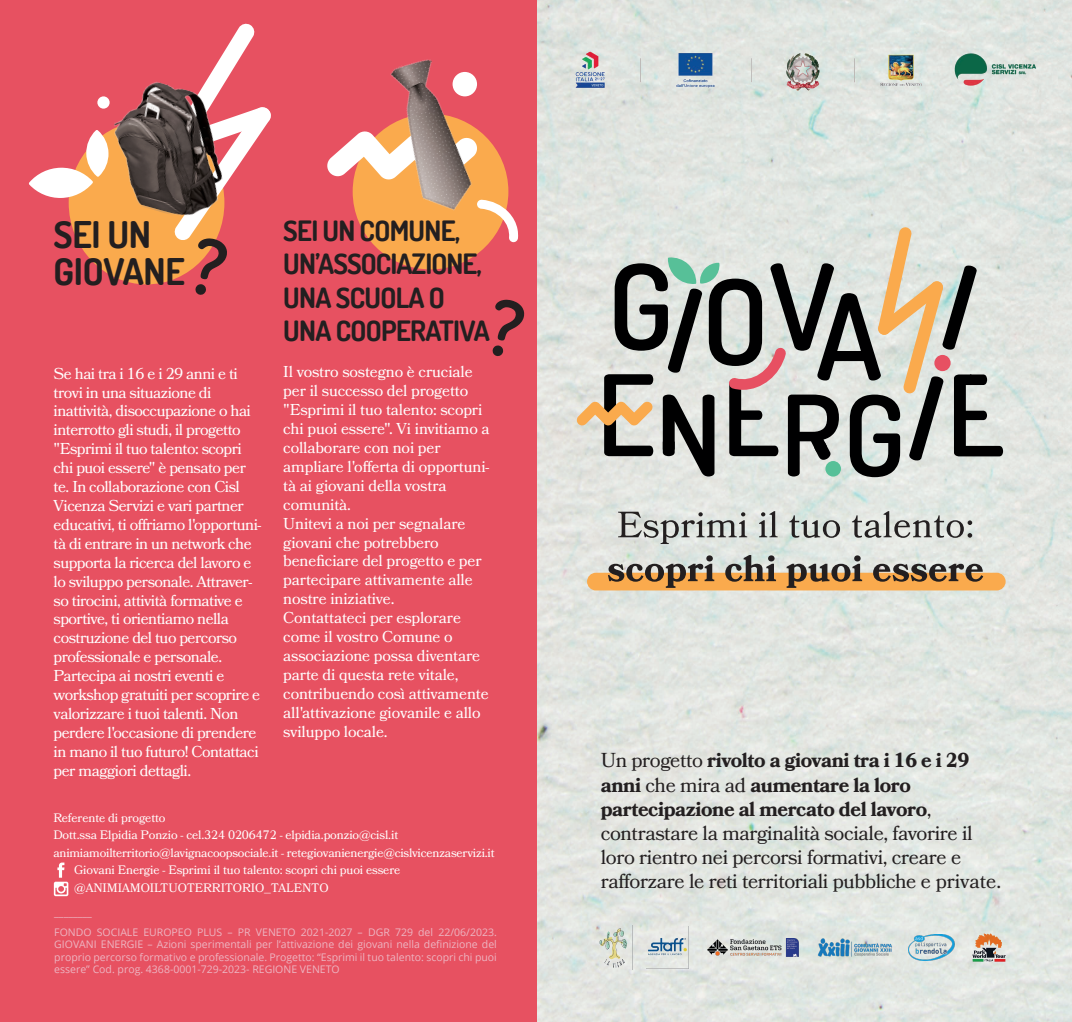
<style>
.page{position:relative;width:1072px;height:1022px;background:#fff}
.page>*{position:absolute;margin:0;border:0;box-sizing:border-box;transform-origin:0 0}
.t1{font:700 36.75px/37.1px "Dosis";letter-spacing:-.01em;color:#231f20}
.t2{font:700 28px/33.2px "Dosis";letter-spacing:-.025em;color:#231f20}
.t3{font:20.12px/24.2px "Bookmania";letter-spacing:-.02em;color:#231f20}
.t4{font:15.75px/18.9px "Bookmania";letter-spacing:-.035em;color:#fff}
.t5{font:15.75px/18.9px "Bookmania";letter-spacing:-.01em;color:#fff}
.t6{font:12.25px "Bookmania";letter-spacing:-.01em;color:#fff}
.t7{font:10.5px/12.6px "Open Sans";color:#edb5c2}
.s1{font-weight:700}
</style>
<div class="page">
<img style="left:536px;top:0;width:535px;height:1022px">
<svg style="left:576px;top:227px;width:427px;height:250px;background:#aeada6"></svg>
<div style="left:825px;top:461px;width:16px;height:16px;background:#57c098;border-radius:50%"></div>
<div style="left:587px;top:573px;width:418px;height:17px;background:#faaa4d;border-radius:9px"></div>
<svg style="left:618px;top:512px;width:129px;height:32px;background:#b5b8b5"></svg>
<svg style="left:759px;top:511px;width:18px;height:26px"></svg>
<svg style="left:789px;top:515px;width:51px;height:23px"></svg>
<svg style="left:852px;top:511px;width:120px;height:27px;background:#b5b7b4"></svg>
<svg style="left:608px;top:555px;width:106px;height:33px"></svg>
<svg style="left:725px;top:555px;width:51px;height:27px"></svg>
<svg style="left:786px;top:555px;width:76px;height:33px"></svg>
<svg style="left:873px;top:564px;width:110px;height:18px"></svg>
<img style="left:549px;top:33px;width:497px;height:75px">
<div style="left:0;top:0;width:536px;height:1022px;background:#e75161"></div>
<div style="left:353px;top:114px;width:155px;height:155px;background:#faaa4d;border-radius:50%"></div>
<div style="left:69px;top:121px;width:155px;height:163px;background:#faaa4d;border-radius:50%"></div>
<svg style="left:327px;top:131px;width:41px;height:52px"></svg>
<img style="left:109px;top:82px;width:58px;height:132px">
<img style="left:368px;top:59px;width:125px;height:152px">
<svg style="left:167px;top:23px;width:104px;height:272px"></svg>
<svg style="left:492px;top:300px;width:32px;height:56px"></svg>
<svg style="left:29px;top:130px;width:80px;height:68px"></svg>
<svg style="left:477px;top:200px;width:41px;height:42px"></svg>
<div style="left:452px;top:72px;width:25px;height:24px;background:#fff;border-radius:50%"></div>
<svg style="left:97px;top:96px;width:13px;height:13px"></svg>
<img style="left:817px;top:938px;width:75px;height:19px">
<img style="left:708px;top:938px;width:90px;height:19px">
<img style="left:970px;top:929px;width:37px;height:37px">
<img style="left:908px;top:935px;width:46px;height:25px">
<img style="left:646px;top:926px;width:42px;height:42px">
<img style="left:596px;top:925px;width:36px;height:44px">
<svg style="left:54px;top:862px;width:14px;height:34px"></svg>
<h1 class="t1" style="left:54px;top:215px;width:133px">SEI UN<br>GIOVANE</h1>
<p class="t4" style="left:54px;top:364px;width:209px">Se hai tra i 16 e i 29 anni e ti trovi in una situazione di inattività, disoccupazione o hai interrotto gli studi, il progetto "Esprimi il tuo talento: scopri chi puoi essere" è pensato per te. In collaborazione con Cisl<br>Vicenza Servizi e vari partner educativi, ti offriamo l'opportuni&shy;tà di entrare in un network che supporta la ricerca del lavoro e lo sviluppo personale. Attraver&shy;so tirocini, attività formative e sportive, ti orientiamo nella costruzione del tuo percorso professionale e personale.<br>Partecipa ai nostri eventi e workshop gratuiti per scoprire e valorizzare i tuoi talenti. Non perdere l'occasione di prendere in mano il tuo futuro! Contattaci per maggiori dettagli.</p>
<h2 class="t2" style="left:283px;top:214px;width:208px">SEI UN COMUNE,<br>UN’ASSOCIAZIONE,<br>UNA SCUOLA O<br>UNA COOPERATIVA</h2>
<p class="t5" style="left:283px;top:362px;width:208px">Il vostro sostegno è cruciale per il successo del progetto "Esprimi il tuo talento: scopri chi puoi essere". Vi invitiamo a collaborare con noi per ampliare l'offerta di opportuni&shy;tà ai giovani della vostra comunità.<br>Unitevi a noi per segnalare giovani che potrebbero beneficiare del progetto e per partecipare attivamente alle nostre iniziative.<br>Contattateci per esplorare come il vostro Comune o associazione possa diventare parte di questa rete vitale, contribuendo così attivamente all'attivazione giovanile e allo sviluppo locale.</p>
<p class="t6" style="left:53px;top:810px;width:114px">Referente di progetto</p>
<p class="t6" style="left:53px;top:828px;width:346px">Dott.ssa Elpidia Ponzio - cel.324 0206472 - elpidia.ponzio@cisl.it</p>
<p class="t6" style="left:53px;top:845px;width:443px">animiamoilterritorio@lavignacoopsociale.it - retegiovanienergie@cislvicenzaservizi.it</p>
<p class="t6" style="left:74px;top:863px;width:328px">Giovani Energie - Esprimi il tuo talento: scopri chi puoi essere</p>
<p class="t6" style="left:74px;top:880px;width:256px">@ANIMIAMOILTUOTERRITORIO_TALENTO</p>
<p class="t7" style="left:54px;top:903px;width:444px;line-height:19.2px">________<br>FONDO SOCIALE EUROPEO PLUS – PR VENETO 2021-2027 – DGR 729 del 22/06/2023.</p>
<p class="t7" style="left:54px;top:938px;width:444px;text-align:justify">GIOVANI ENERGIE – Azioni sperimentali per l’attivazione dei giovani nella definizione del proprio percorso formativo e professionale. Progetto: “Esprimi il tuo talento: scopri chi puoi essere” Cod. prog. 4368-0001-729-2023- REGIONE VENETO</p>
<p class="t3" style="left:600px;top:748px;width:402px">Un progetto <span class="s1">rivolto a giovani tra i 16 e i 29 anni</span> che mira ad <span class="s1">aumentare la loro partecipazione al mercato del lavoro</span>, contrastare la marginalità sociale, favorire il loro rientro nei percorsi formativi, creare e rafforzare le reti territoriali pubbliche e private.</p>
</div>
